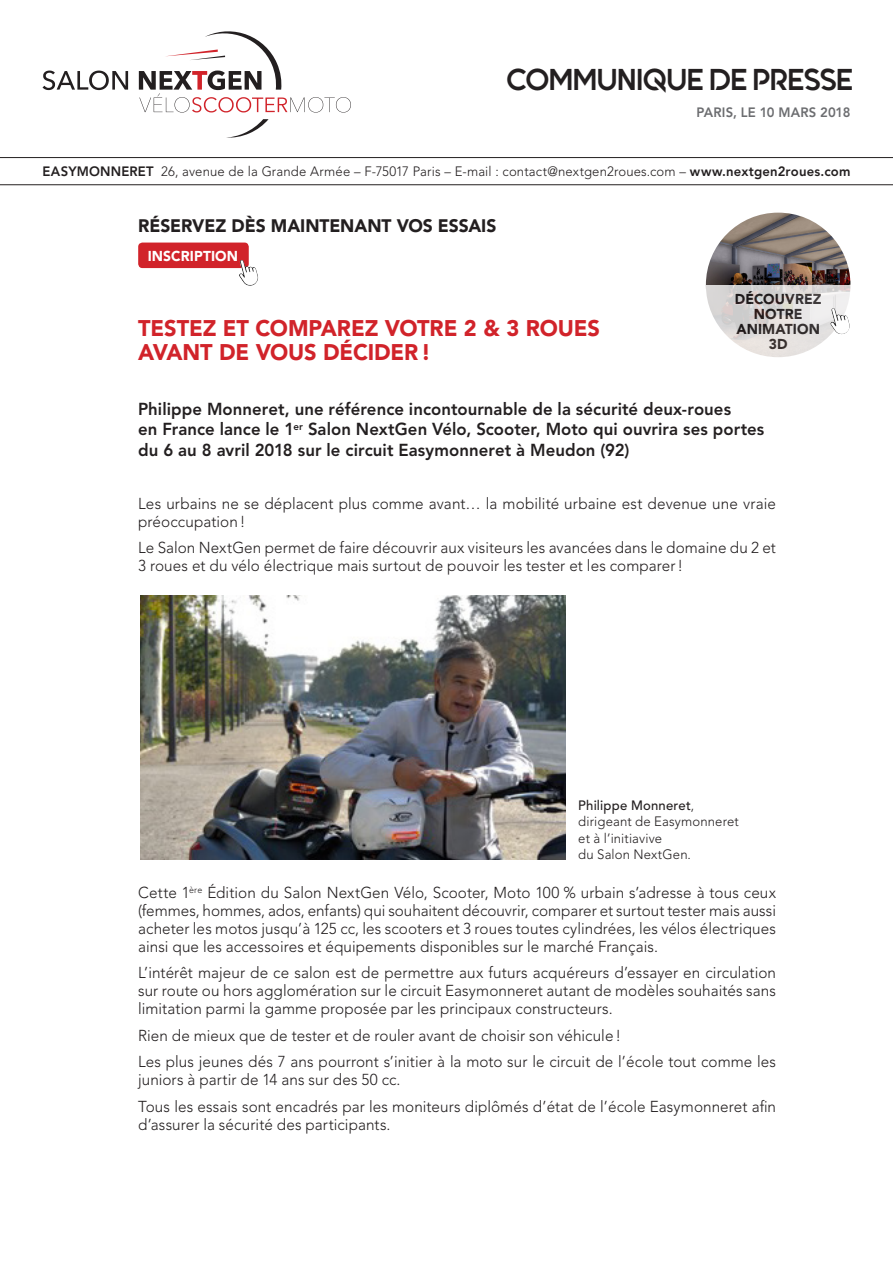
<style>
.page{position:relative;width:893px;height:1263px;background:#fff}
.page>*{position:absolute;margin:0;border:0;box-sizing:border-box;transform-origin:0 0}
.t1{font:700 30px "Quantify";letter-spacing:.015em;color:#231f20}
.t2{font:900 22.5px "Avenir LT Std";letter-spacing:-.005em;color:#d1232a}
.t3{font:900 18px "Avenir LT Std";letter-spacing:-.005em;color:#231f20}
.t4{font:800 17.25px/20.2px "Avenir LT Std";letter-spacing:.005em;color:#231f20}
.t5{font:300 15.75px/18px "Avenir LT Std";letter-spacing:.005em;color:#231f20}
.t6{font:900 14.25px/15px "Avenir LT Std";letter-spacing:.005em;color:#231f20;text-align:center}
.t7{font:900 14.25px "Avenir LT Std";letter-spacing:.005em;color:#fff}
.t8{font:300 13.5px/16.5px "Avenir LT Std";letter-spacing:.01em;color:#231f20}
.t9{font:800 13.5px "Avenir LT Std";letter-spacing:.005em;color:#6c6d70}
.s1{font-weight:800}
.s2{font-weight:500}
</style>
<div class="page">
<svg style="left:43px;top:31px;width:308px;height:82px"></svg>
<svg style="left:226px;top:119px;width:43px;height:19px"></svg>
<hr style="left:0;top:157px;width:893px;height:1px;background:#231f20">
<hr style="left:0;top:184px;width:893px;height:1px;background:#231f20">
<img style="left:140px;top:595px;width:426px;height:264px">
<div style="left:138px;top:243px;width:111px;height:25px;background:#d1232a;border-radius:4px"></div>
<img style="left:239px;top:260px;width:19px;height:26px">
<img style="left:706px;top:213px;width:144px;height:144px;border-radius:72px">
<svg style="left:706px;top:285px;width:144px;height:72px"></svg>
<img style="left:830px;top:308px;width:20px;height:26px">
<p class="t1" style="left:507px;top:64px;width:348px">COMMUNIQUE DE PRESSE</p>
<p class="t9" style="left:697px;top:104px;width:155px">PARIS, LE 10 MARS 2018</p>
<p class="t8" style="left:43px;top:163px;width:809px"><span class="s1">EASYMONNERET</span> 26, avenue de la Grande Armée – F-75017 Paris – E-mail : contact@nextgen2roues.com – <span class="s1">www.nextgen2roues.com</span></p>
<p class="t3" style="left:138px;top:215px;width:360px">RÉSERVEZ DÈS MAINTENANT VOS ESSAIS</p>
<p class="t7" style="left:148px;top:247px;width:92px">INSCRIPTION</p>
<p class="t2" style="left:138px;top:314px;width:463px">TESTEZ ET COMPAREZ VOTRE 2 &amp; 3 ROUES</p>
<p class="t2" style="left:138px;top:338px;width:294px">AVANT DE VOUS DÉCIDER!</p>
<p class="t6" style="left:735px;top:291px;width:88px">DÉCOUVREZ<br>NOTRE<br>ANIMATION<br>3D</p>
<p class="t4" style="left:138px;top:399px;width:628px">Philippe Monneret, une référence incontournable de la sécurité deux-roues<br>en France lance le 1<sup>er</sup> Salon NextGen Vélo, Scooter, Moto qui ouvrira ses portes du 6 au 8 avril 2018 sur le circuit Easymonneret à Meudon (92)</p>
<p class="t5" style="left:138px;top:494px;width:639px">Les urbains ne se déplacent plus comme avant… la mobilité urbaine est devenue une vraie préoccupation!</p>
<p class="t5" style="left:138px;top:539px;width:639px">Le Salon NextGen permet de faire découvrir aux visiteurs les avancées dans le domaine du 2 et<br>3 roues et du vélo électrique mais surtout de pouvoir les tester et les comparer!</p>
<p class="t8" style="left:578px;top:797px;width:162px"><span class="s2">Philippe Monneret</span>, dirigeant de Easymonneret et à l’initiavive<br>du Salon NextGen.</p>
<p class="t5" style="left:138px;top:883px;width:639px;text-align:justify">Cette 1<sup>ère</sup> Édition du Salon NextGen Vélo, Scooter, Moto 100 % urbain s’adresse à tous ceux (femmes, hommes, ados, enfants) qui souhaitent découvrir, comparer et surtout tester mais aussi acheter les motos jusqu’à 125 cc, les scooters et 3 roues toutes cylindrées, les vélos électriques ainsi que les accessoires et équipements disponibles sur le marché Français.</p>
<p class="t5" style="left:138px;top:964px;width:639px;text-align:justify">L’intérêt majeur de ce salon est de permettre aux futurs acquéreurs d’essayer en circulation sur route ou hors agglomération sur le circuit Easymonneret autant de modèles souhaités sans limitation parmi la gamme proposée par les principaux constructeurs.</p>
<p class="t5" style="left:138px;top:1026px;width:484px">Rien de mieux que de tester et de rouler avant de choisir son véhicule!</p>
<p class="t5" style="left:138px;top:1053px;width:639px">Les plus jeunes dés 7 ans pourront s’initier à la moto sur le circuit de l’école tout comme les juniors à partir de 14 ans sur des 50 cc.</p>
<p class="t5" style="left:138px;top:1097px;width:639px">Tous les essais sont encadrés par les moniteurs diplômés d’état de l’école Easymonneret afin d’assurer la sécurité des participants.</p>
</div>
